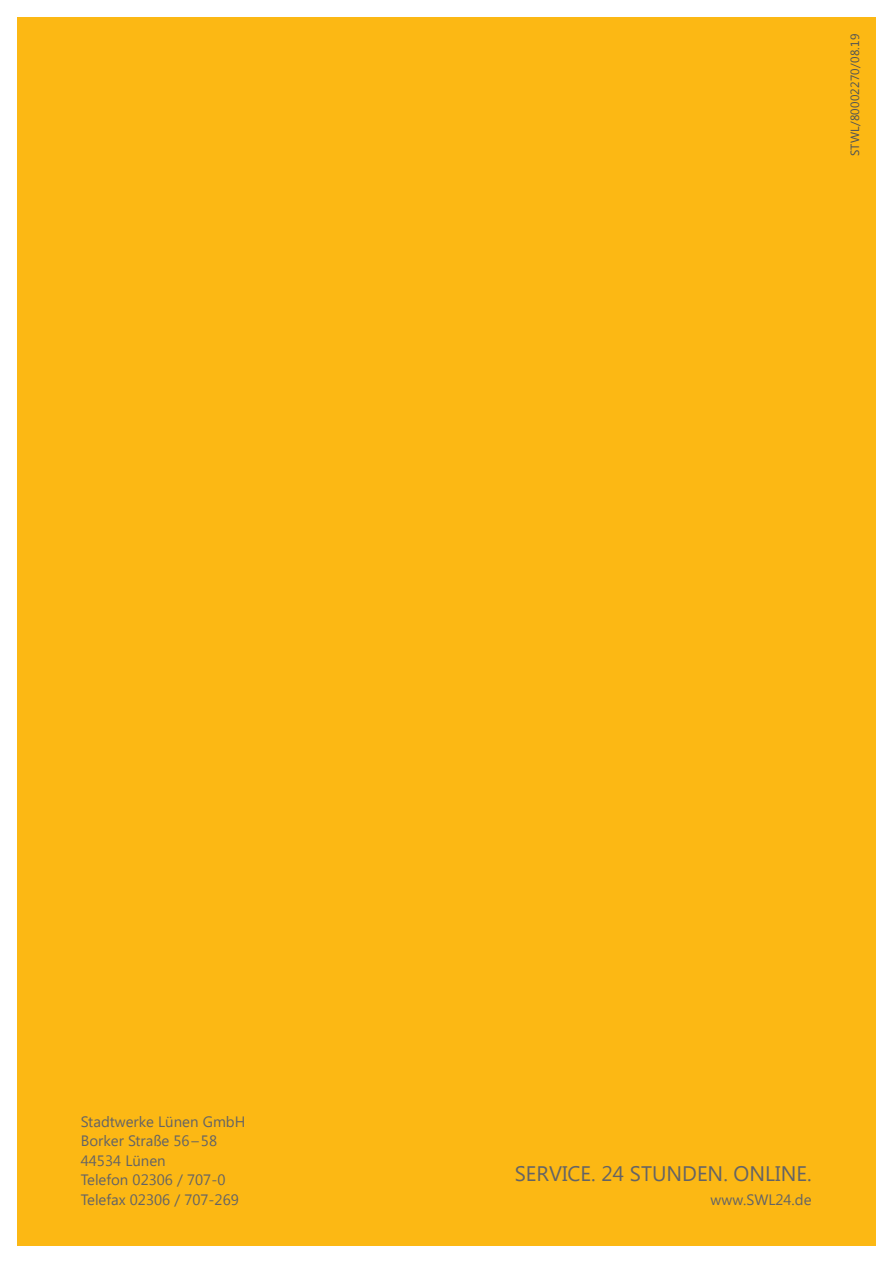
<style>
.page{position:relative;width:893px;height:1263px;background:#fff}
.page>*{position:absolute;margin:0;border:0;box-sizing:border-box;transform-origin:0 0}
.t1{font:21px "Segoe UI";color:#636366}
.t2{font:15px/19.5px "Segoe UI";color:#636366}
.t3{font:11.85px "Segoe UI";letter-spacing:.02em;color:#4b5157}
</style>
<div class="page">
<div style="left:17px;top:17px;width:859px;height:1229px;background:#fcb814"></div>
<p class="t3" style="left:844px;top:156px;width:124px;rotate:-90deg">STWL/80002270/08.19</p>
<p class="t2" style="left:81px;top:1110px;width:166px">Stadtwerke Lünen GmbH<br>Borker Straße 56–58<br>44534 Lünen<br>Telefon 02306 / 707-0<br>Telefax 02306 / 707-269</p>
<h1 class="t1" style="left:515px;top:1153px;width:298px">SERVICE. 24 STUNDEN. ONLINE.</h1>
<p class="t2" style="left:711px;top:1188px;width:102px">www.SWL24.de</p>
</div>
